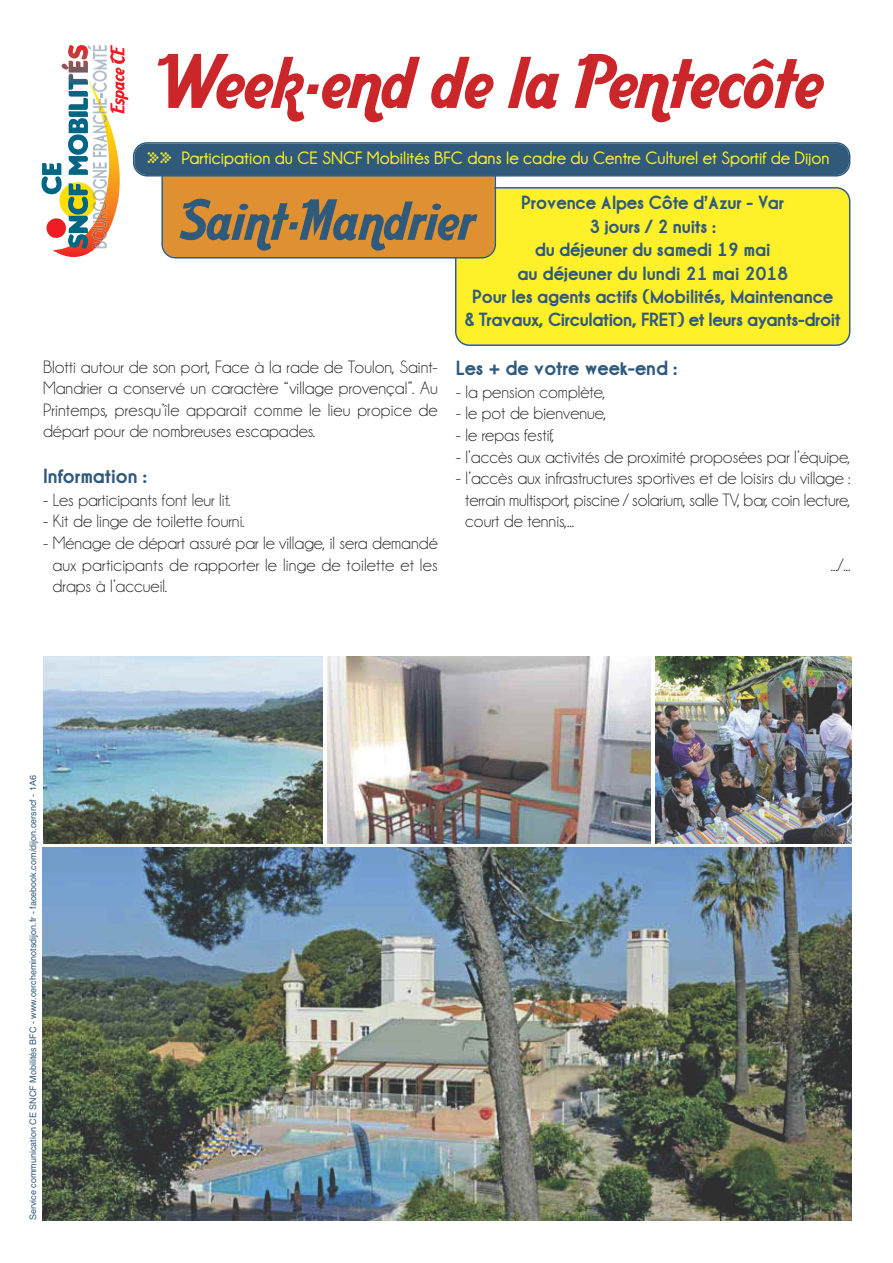
<style>
.page{position:relative;width:893px;height:1263px;background:#fff}
.page>*{position:absolute;margin:0;border:0;box-sizing:border-box;transform-origin:0 0}
.t1{font:72px "Aardvark Cafe";color:#cb262a}
.t2{font:54px "Aardvark Cafe";color:#305a7c}
.t3{font:700 21px "Champagne&Limousines Thick";color:#305a7c}
.t4{font:700 19.5px/23.4px "Champagne&Limousines Thick";letter-spacing:-.01em;color:#305a7c;text-align:center}
.t5{font:18px/21.6px "Champagne&Limousines";color:#272526;text-align:justify}
.t6{font:700 18px "Champagne&Limousines";color:#fff029}
.t7{font:9px "Helvetica";color:#305a7c}
.s1{font-family:"Simple Direction Arrows";font-weight:400}
</style>
<div class="page">
<div style="left:455px;top:259px;width:395px;height:87px;background:#fff029"></div>
<img style="left:328px;top:657px;width:322px;height:186px">
<img style="left:43px;top:657px;width:280px;height:186px">
<img style="left:43px;top:848px;width:809px;height:372px">
<svg style="left:42px;top:45px;width:808px;height:214px"></svg>
<img style="left:655px;top:657px;width:197px;height:186px">
<h1 class="t1" style="left:160px;top:36px;width:665px">Week-end de la Pentecôte</h1>
<p class="t6" style="left:147px;top:147px;width:684px"><span class="s1">))</span> Participation du CE SNCF Mobilités BFC dans le cadre du Centre Culturel et Sportif de Dijon</p>
<p class="t4" style="left:465px;top:191px;width:377px">Provence Alpes Côte d’Azur - Var<br>3 jours / 2 nuits :<br>du déjeuner du samedi 19 mai<br>au déjeuner du lundi 21 mai 2018<br>Pour les agents actifs (Mobilités, Maintenance &amp; Travaux, Circulation, FRET) et leurs ayants-droit</p>
<h2 class="t2" style="left:181px;top:186px;width:297px">Saint-Mandrier</h2>
<p class="t5" style="left:43px;top:356px;width:396px">Blotti autour de son port, Face à la rade de Toulon, Saint-Mandrier a conservé un caractère “village provençal”. Au Printemps, presqu’île apparait comme le lieu propice de départ pour de nombreuses escapades.</p>
<p class="t3" style="left:43px;top:463px;width:105px">Information :</p>
<p class="t5" style="left:43px;top:489px;width:189px">- Les participants font leur lit.</p>
<p class="t5" style="left:43px;top:510px;width:203px">- Kit de linge de toilette fourni.</p>
<p class="t5" style="left:53px;top:532px;width:387px;text-indent:-10px">- Ménage de départ assuré par le village, il sera demandé aux participants de rapporter le linge de toilette et les draps à l’accueil.</p>
<p class="t3" style="left:456px;top:355px;width:223px">Les + de votre week-end :</p>
<p class="t5" style="left:456px;top:381px;width:151px">- la pension complète,</p>
<p class="t5" style="left:456px;top:402px;width:152px">- le pot de bienvenue,</p>
<p class="t5" style="left:456px;top:424px;width:100px">- le repas festif,</p>
<p class="t5" style="left:456px;top:446px;width:396px">- l’accès aux activités de proximité proposées par l’équipe,</p>
<p class="t5" style="left:465px;top:467px;width:387px;text-indent:-10px">- l’accès aux infrastructures sportives et de loisirs du village : terrain multisport, piscine / solarium, salle TV, bar, coin lecture, court de tennis,...</p>
<p class="t5" style="left:831px;top:554px;width:21px">.../...</p>
<p class="t7" style="left:28px;top:1220px;width:446px;rotate:-90deg">Service communication CE SNCF Mobilités BFC - www.cercheminotsdijon.fr - facebook.com/dijon.cersncf - 1A6</p>
</div>
